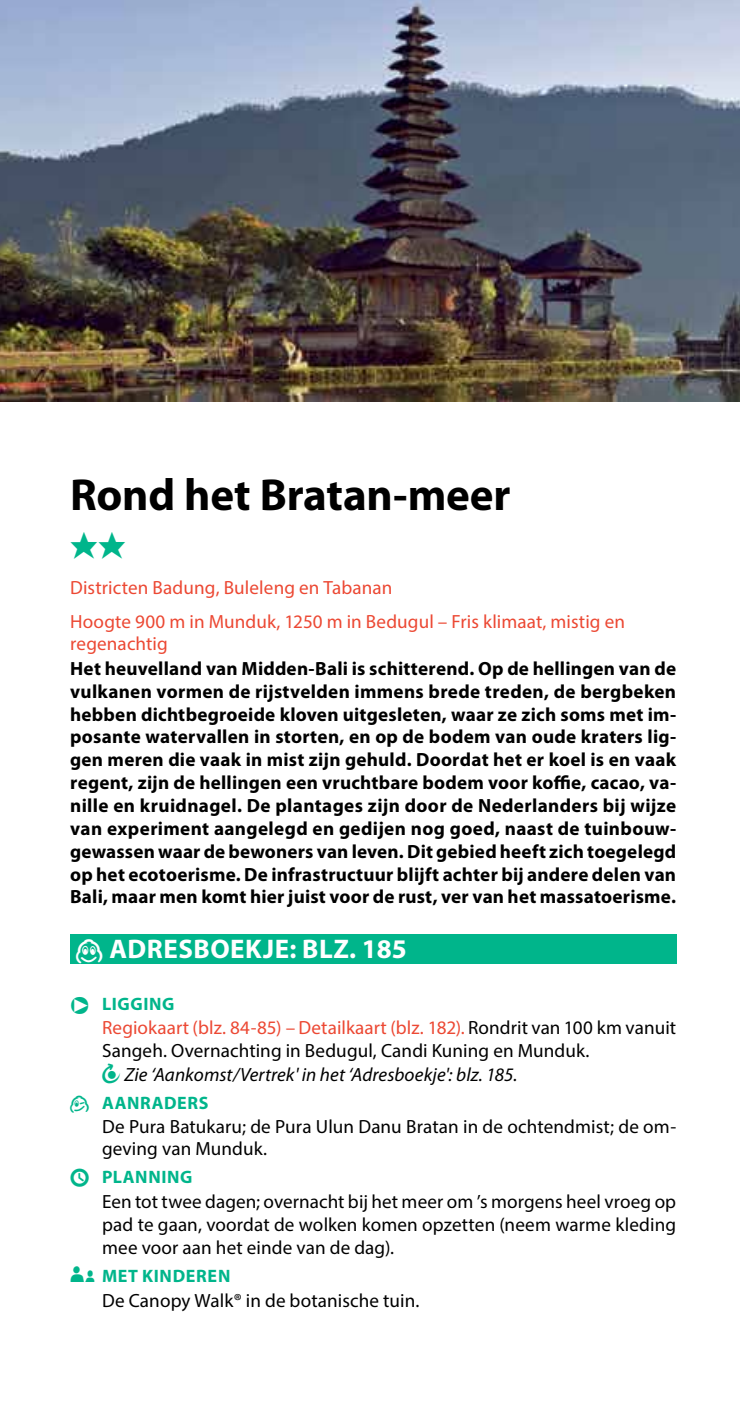
<style>
.page{position:relative;width:740px;height:1404px;background:#fff}
.page>*{position:absolute;margin:0;border:0;box-sizing:border-box;transform-origin:0 0}
.t1{font:700 45px "Myriad Pro";letter-spacing:-.005em;color:#000}
.t2{font:45px "Michelin";color:#00b58b}
.t3{font:700 27px "Myriad Pro";letter-spacing:.02em;color:#fff}
.t4{font:700 19.12px/22.7px "Myriad Pro";letter-spacing:.01em;color:#000;text-align:justify}
.t5{font:19.12px/23.2px "Myriad Pro";letter-spacing:.005em;color:#000}
.t6{font:19.12px/34.6px "Myriad Pro";letter-spacing:.005em;color:#ec4833}
.t7{font:700 18px "Myriad Pro";letter-spacing:.035em;color:#00b58b}
.s1{font-family:"Michelin";font-weight:400}
.s2{font-family:"Michelin";font-weight:400;font-size:19.12px}
.s3{color:#ec4833}
.s4{font-family:"Michelin";color:#00b58b}
.s5{font-style:italic}
</style>
<div class="page">
<img style="left:0;top:0;width:740px;height:402px">
<div style="left:70px;top:933px;width:606px;height:30px;background:#00b58b"></div>
<h1 class="t1" style="left:70px;top:465px;width:442px">Rond het Bratan-meer</h1>
<h1 class="t2" style="left:70px;top:516px;width:58px">aa</h1>
<p class="t6" style="left:70px;top:569px;width:556px">Districten Badung, Buleleng en Tabanan<br>Hoogte 900 m in Munduk, 1250 m in Bedugul – Fris klimaat, mistig en</p>
<p class="t6" style="left:70px;top:626px;width:99px">regenachtig</p>
<p class="t4" style="left:70px;top:656px;width:607px">Het heuvelland van Midden-Bali is schitterend. Op de hellingen van de vulkanen vormen de rijstvelden immens brede treden, de bergbeken hebben dichtbegroeide kloven uitgesleten, waar ze zich soms met im&shy;posante watervallen in storten, en op de bodem van oude kraters lig&shy;gen meren die vaak in mist zijn gehuld. Doordat het er koel is en vaak regent, zijn de hellingen een vruchtbare bodem voor koffie, cacao, va&shy;nille en kruidnagel. De plantages zijn door de Nederlanders bij wijze van experiment aangelegd en gedijen nog goed, naast de tuinbouw&shy;gewassen waar de bewoners van leven. Dit gebied heeft zich toegelegd op het ecotoerisme. De infrastructuur blijft achter bij andere delen van Bali, maar men komt hier juist voor de rust, ver van het massatoerisme.</p>
<h2 class="t3" style="left:75px;top:931px;width:333px"><span class="s1">y</span> ADRESBOEKJE: BLZ. 185</h2>
<p class="t7" style="left:70px;top:991px;width:106px"><span class="s2">Ñ</span> LIGGING</p>
<p class="t5" style="left:102px;top:1015px;width:576px"><span class="s3">Regiokaart (blz. 84-85) – Detailkaart (blz. 182).</span> Rondrit van 100 km vanuit<br>Sangeh. Overnachting in Bedugul, Candi Kuning en Munduk.<br><span class="s4">T</span> <span class="s5">Zie ‘Aankomst/Vertrek' in het ‘Adresboekje': blz. 185.</span></p>
<p class="t7" style="left:70px;top:1091px;width:140px"><span class="s2">w</span> AANRADERS</p>
<p class="t5" style="left:102px;top:1115px;width:576px;line-height:21.8px">De Pura Batukaru; de Pura Ulun Danu Bratan in de ochtendmist; de om&shy;geving van Munduk.</p>
<p class="t7" style="left:70px;top:1165px;width:124px"><span class="s2">&gt;</span> PLANNING</p>
<p class="t5" style="left:102px;top:1189px;width:576px;text-align:justify">Een tot twee dagen; overnacht bij het meer om ’s morgens heel vroeg op pad te gaan, voordat de wolken komen opzetten (neem warme kleding mee voor aan het einde van de dag).</p>
<p class="t7" style="left:70px;top:1264px;width:162px"><span class="s2">/</span> MET KINDEREN</p>
<p class="t5" style="left:102px;top:1287px;width:319px">De Canopy Walk® in de botanische tuin.</p>
</div>
